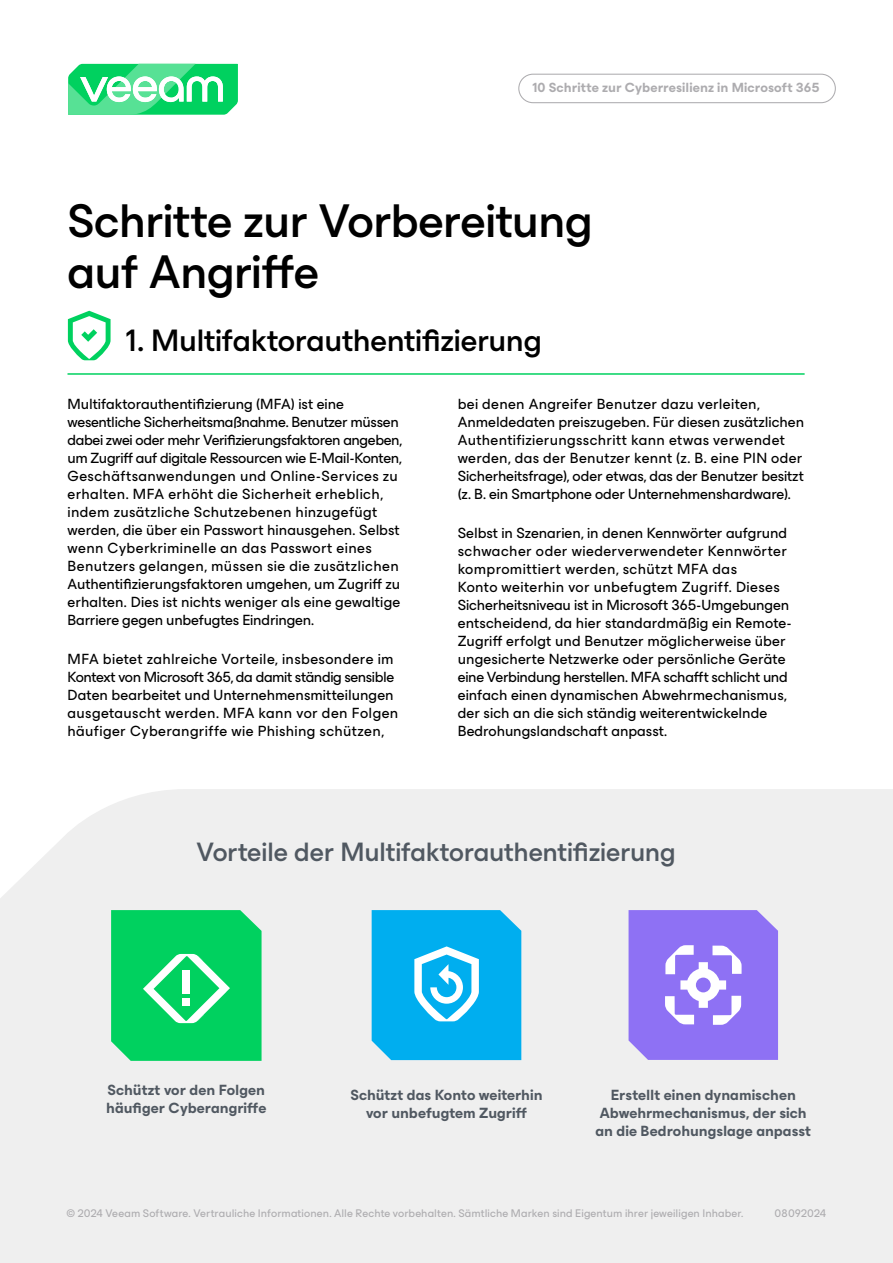
<style>
.page{position:relative;width:893px;height:1263px;background:#fff}
.page>*{position:absolute;margin:0;border:0;box-sizing:border-box;transform-origin:0 0}
.Subtitle_36_Medium{font:500 48px/51px "ES Build Neutral";letter-spacing:-.015em;color:#000}
.Subtitle_24_Medium_rule_below_veridis{font:500 31.5px "ES Build Neutral";letter-spacing:-.015em;color:#000}
.Subtitle_18_Medium{font:500 27px "ES Build Neutral";letter-spacing:-.01em;color:#505861}
.body_text_11{font:15px/18px "ES Build Neutral";letter-spacing:.01em;color:#000}
.body_text_11-2{font:700 15px/18px "ES Build Neutral";color:#505861;text-align:center}
.t1{font:700 13.5px "ES Build Neutral";letter-spacing:.005em;color:#adacaf}
.t2{font:11.25px "ES Build Neutral";letter-spacing:.01em;color:#adacaf}
</style>
<div class="page">
<div style="left:0;top:789px;width:893px;height:474px;background:#efefef"></div>
<svg style="left:68px;top:63px;width:170px;height:52px"></svg>
<div style="left:518px;top:74px;width:318px;height:29px;border:1px solid #adacaf;border-radius:14px"></div>
<hr style="left:68px;top:373px;width:737px;height:2px;background:#00d15f">
<svg style="left:68px;top:311px;width:43px;height:49px"></svg>
<svg style="left:372px;top:910px;width:149px;height:150px;background:#1ab6f0"></svg>
<svg style="left:111px;top:910px;width:151px;height:151px;background:#17d46d"></svg>
<div style="left:183px;top:970px;width:7px;height:23px;background:#fff"></div>
<div style="left:183px;top:999px;width:7px;height:7px;background:#fff"></div>
<svg style="left:628px;top:910px;width:150px;height:150px;background:#9c83f4"></svg>
<p class="t1" style="left:532px;top:77px;width:289px">10 Schritte zur Cyberresilienz in Microsoft 365</p>
<p class="Subtitle_36_Medium" style="left:68px;top:190px;width:526px">Schritte zur Vorbereitung auf Angriffe</p>
<p class="Subtitle_24_Medium_rule_below_veridis" style="left:126px;top:315px;width:418px">1. Multifaktorauthentifizierung</p>
<p class="body_text_11" style="left:68px;top:393px;width:336px">Multifaktorauthentifizierung (MFA) ist eine wesentliche Sicherheitsmaßnahme. Benutzer müssen dabei zwei oder mehr Verifizierungsfaktoren angeben, um Zugriff auf digitale Ressourcen wie E-Mail-Konten, Geschäftsanwendungen und Online-Services zu erhalten. MFA erhöht die Sicherheit erheblich, indem zusätzliche Schutzebenen hinzugefügt werden, die über ein Passwort hinausgehen. Selbst wenn Cyberkriminelle an das Passwort eines Benutzers gelangen, müssen sie die zusätzlichen Authentifizierungsfaktoren umgehen, um Zugriff zu erhalten. Dies ist nichts weniger als eine gewaltige Barriere gegen unbefugtes Eindringen.</p>
<p class="body_text_11" style="left:68px;top:648px;width:332px">MFA bietet zahlreiche Vorteile, insbesondere im Kontext von Microsoft 365, da damit ständig sensible Daten bearbeitet und Unternehmensmitteilungen ausgetauscht werden. MFA kann vor den Folgen häufiger Cyberangriffe wie Phishing schützen,</p>
<p class="body_text_11" style="left:458px;top:393px;width:348px">bei denen Angreifer Benutzer dazu verleiten, Anmeldedaten preiszugeben. Für diesen zusätzlichen Authentifizierungsschritt kann etwas verwendet werden, das der Benutzer kennt (z. B. eine PIN oder Sicherheitsfrage), oder etwas, das der Benutzer besitzt (z. B. ein Smartphone oder Unternehmenshardware).</p>
<p class="body_text_11" style="left:458px;top:522px;width:335px">Selbst in Szenarien, in denen Kennwörter aufgrund schwacher oder wiederverwendeter Kennwörter kompromittiert werden, schützt MFA das<br>Konto weiterhin vor unbefugtem Zugriff. Dieses Sicherheitsniveau ist in Microsoft 365-Umgebungen entscheidend, da hier standardmäßig ein Remote-Zugriff erfolgt und Benutzer möglicherweise über ungesicherte Netzwerke oder persönliche Geräte eine Verbindung herstellen. MFA schafft schlicht und einfach einen dynamischen Abwehrmechanismus, der sich an die sich ständig weiterentwickelnde Bedrohungslandschaft anpasst.</p>
<p class="Subtitle_18_Medium" style="left:197px;top:831px;width:480px">Vorteile der Multifaktorauthentifizierung</p>
<p class="body_text_11-2" style="left:106px;top:1079px;width:162px;text-align:left">Schützt vor den Folgen häufiger Cyberangriffe</p>
<p class="body_text_11-2" style="left:595px;top:1084px;width:217px">Erstellt einen dynamischen<br>Abwehrmechanismus, der sich an die Bedrohungslage anpasst</p>
<p class="body_text_11-2" style="left:350px;top:1084px;width:194px">Schützt das Konto weiterhin vor unbefugtem Zugriff</p>
<p class="t2" style="left:66px;top:1205px;width:679px">© 2024 Veeam Software. Vertrauliche Informationen. Alle Rechte vorbehalten. Sämtliche Marken sind Eigentum ihrer jeweiligen Inhaber.</p>
<p class="t2" style="left:775px;top:1204px;width:53px">08092024</p>
</div>
